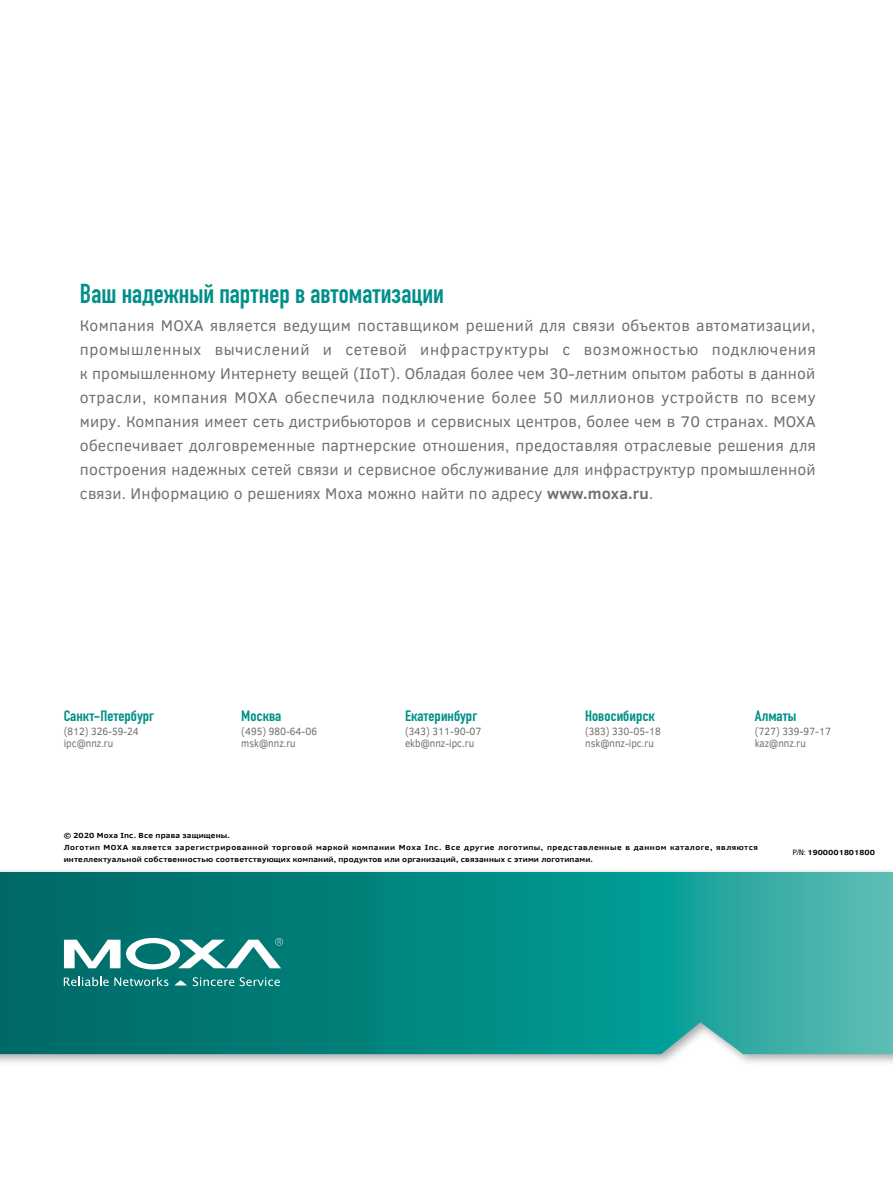
<style>
.page{position:relative;width:893px;height:1191px;background:#fff}
.page>*{position:absolute;margin:0;border:0;box-sizing:border-box;transform-origin:0 0}
.t1{font:700 27px "DIN Condensed";color:#008f89}
.t2{font:15.75px/24px "Clear Sans";letter-spacing:.01em;color:#706f6f;text-align:justify}
.t3{font:700 14.85px "DIN Condensed";color:#008f89;scale:1.11 1}
.t4{font:10.8px/12px "Clear Sans";color:#706f6f;scale:.9 1}
.t5{font:700 7.65px/12px "Clear Sans";letter-spacing:.02em;color:#000;scale:1.11 1}
.t6{font:700 7.65px "Clear Sans";color:#000;scale:1.11 1}
.s1{font-weight:700}
.s2{font-family:"Helvetica Neue LT Std";font-weight:400;font-stretch:condensed}
</style>
<div class="page">
<div style="left:0;top:866px;width:893px;height:200px;background:#000;opacity:.35"></div>
<svg style="left:0;top:872px;width:893px;height:182px;background:#108e88"></svg>
<svg style="left:64px;top:938px;width:219px;height:31px"></svg>
<svg style="left:64px;top:977px;width:104px;height:9px"></svg>
<svg style="left:193px;top:977px;width:41px;height:9px"></svg>
<svg style="left:240px;top:977px;width:40px;height:9px"></svg>
<svg style="left:174px;top:980px;width:13px;height:5px"></svg>
<h1 class="t1" style="left:80px;top:275px;width:366px">Ваш надежный партнер в автоматизации</h1>
<p class="t2" style="left:80px;top:314px;width:737px">Компания MOXA является ведущим поставщиком решений для связи объектов автоматизации, промышленных вычислений и сетевой инфраструктуры с возможностью подключения к промышленному Интернету вещей (IIoT). Обладая более чем 30-летним опытом работы в данной отрасли, компания MOXA обеспечила подключение более 50 миллионов устройств по всему миру. Компания имеет сеть дистрибьюторов и сервисных центров, более чем в 70 странах. MOXA обеспечивает долговременные партнерские отношения, предоставляя отраслевые решения для построения надежных сетей связи и сервисное обслуживание для инфраструктур промышленной связи. Информацию о решениях Moxa можно найти по адресу <span class="s1">www.moxa.ru</span>.</p>
<p class="t3" style="left:64px;top:705px;width:83px">Санкт-Петербург</p>
<p class="t4" style="left:64px;top:725px;width:85px">(812) 326-59-24 ipc@nnz.ru</p>
<p class="t3" style="left:241px;top:705px;width:38px">Москва</p>
<p class="t4" style="left:241px;top:725px;width:86px">(495) 980-64-06 msk@nnz.ru</p>
<p class="t3" style="left:405px;top:705px;width:66px">Екатеринбург</p>
<p class="t4" style="left:405px;top:725px;width:87px">(343) 311-90-07 ekb@nnz-ipc.ru</p>
<p class="t3" style="left:585px;top:705px;width:64px">Новосибирск</p>
<p class="t4" style="left:585px;top:725px;width:85px">(383) 330-05-18 nsk@nnz-ipc.ru</p>
<p class="t3" style="left:755px;top:705px;width:39px">Алматы</p>
<p class="t4" style="left:755px;top:725px;width:86px">(727) 339-97-17 kaz@nnz.ru</p>
<p class="t5" style="left:64px;top:829px;width:627px">© 2020 Moxa Inc. Все права защищены.<br>Логотип MOXA является зарегистрированной торговой маркой компании Moxa Inc. Все другие логотипы, представленные в данном каталоге, являются интеллектуальной собственностью соответствующих компаний, продуктов или организаций, связанных с этими логотипами.</p>
<p class="t6" style="left:793px;top:846px;width:76px"><span class="s2">P/N:</span> 1900001801800</p>
</div>
